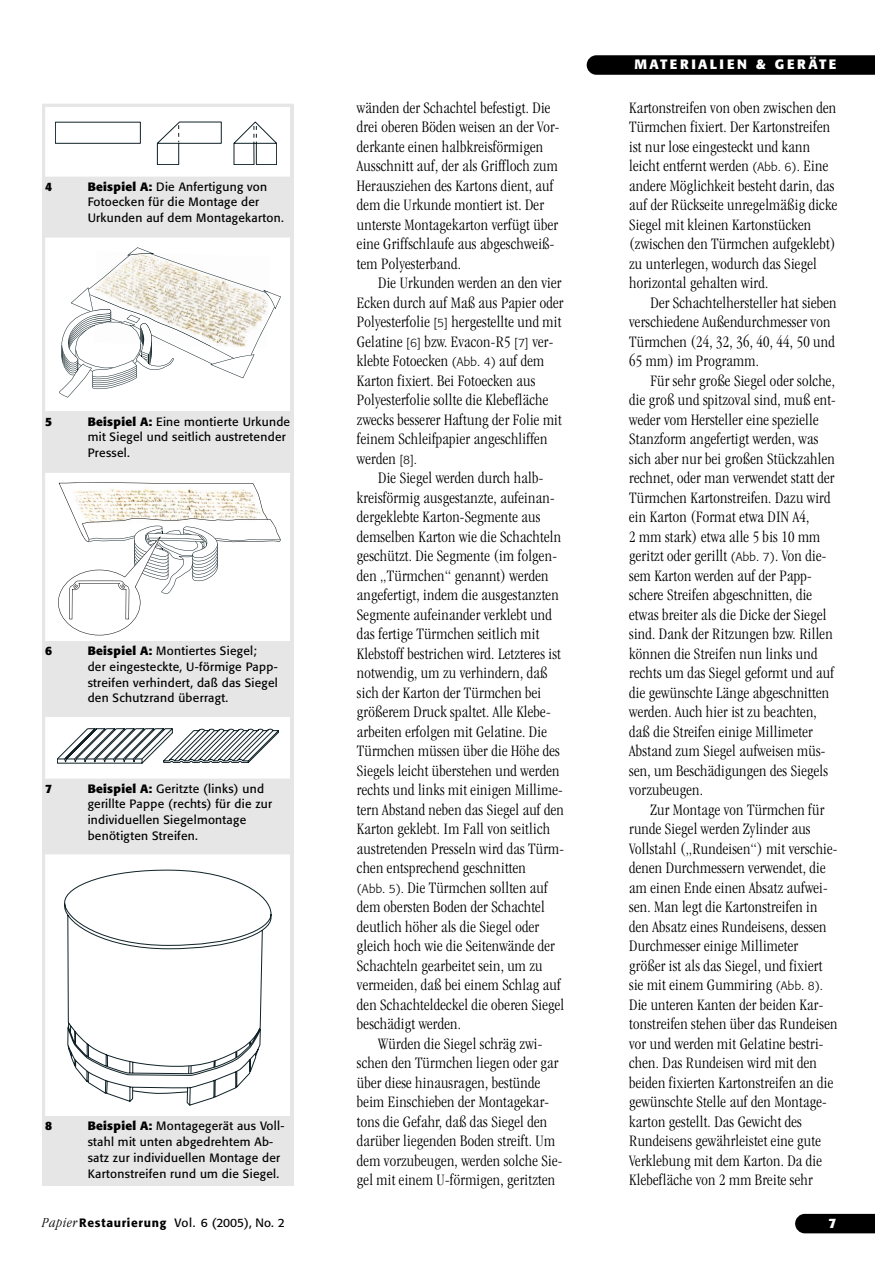
<style>
.page{position:relative;width:893px;height:1263px;background:#fff}
.page>*{position:absolute;margin:0;border:0;box-sizing:border-box;transform-origin:0 0}
.t1{font:300 condensed 16.5px/19.5px "Garamond";letter-spacing:.015em;color:#000}
.t2{font:700 13.5px "Formata";letter-spacing:.175em;color:#fff}
.t3{font:12px/15.8px "Formata";letter-spacing:.025em;color:#000}
.t4{font:12px "Formata";color:#000}
.t5{font:700 12px "Formata";color:#000}
.s1{font-weight:700}
.s2{font-family:"Formata";font-stretch:normal;font-size:12px}
.s3{font-family:"Garamond";font-weight:300;font-style:italic;font-stretch:condensed;font-size:14.25px}
.s4{font-weight:500}
</style>
<div class="page">
<svg style="left:586px;top:55px;width:288px;height:20px;background:#080808"></svg>
<div style="left:795px;top:1214px;width:79px;height:19px;background:#000"></div>
<div style="left:42px;top:104px;width:251px;height:1081px;background:#e6e6e6"></div>
<div style="left:45px;top:107px;width:245px;height:70px;background:#fff"></div>
<svg style="left:55px;top:122px;width:222px;height:43px"></svg>
<div style="left:45px;top:238px;width:245px;height:173px;background:#fff"></div>
<svg style="left:59px;top:247px;width:222px;height:150px"></svg>
<div style="left:45px;top:473px;width:245px;height:168px;background:#fff"></div>
<svg style="left:58px;top:482px;width:222px;height:153px"></svg>
<div style="left:45px;top:717px;width:245px;height:62px;background:#fff"></div>
<svg style="left:57px;top:728px;width:222px;height:35px"></svg>
<div style="left:45px;top:854px;width:245px;height:262px;background:#fff"></div>
<svg style="left:64px;top:870px;width:207px;height:236px"></svg>
<svg style="left:132px;top:1041px;width:119px;height:53px"></svg>
<p class="t5" style="left:45px;top:181px;width:8px">4</p>
<p class="t3" style="left:88px;top:180px;width:198px"><span class="s1">Beispiel A:</span> Die Anfertigung von<br>Fotoecken für die Montage der<br>Urkunden auf dem Montagekarton.</p>
<p class="t5" style="left:45px;top:416px;width:8px">5</p>
<p class="t3" style="left:88px;top:414px;width:204px"><span class="s1">Beispiel A:</span> Eine montierte Urkunde mit Siegel und seitlich austretender<br>Pressel.</p>
<p class="t5" style="left:45px;top:646px;width:8px">6</p>
<p class="t3" style="left:88px;top:644px;width:192px"><span class="s1">Beispiel A:</span> Montiertes Siegel;<br>der eingesteckte, U-förmige Papp&shy;streifen verhindert, daß das Siegel den Schutzrand überragt.</p>
<p class="t5" style="left:45px;top:783px;width:8px">7</p>
<p class="t3" style="left:88px;top:781px;width:186px"><span class="s1">Beispiel A:</span> Geritzte (links) und gerillte Pappe (rechts) für die zur individuellen Siegelmontage benötigten Streifen.</p>
<p class="t5" style="left:45px;top:1121px;width:8px">8</p>
<p class="t3" style="left:88px;top:1119px;width:198px"><span class="s1">Beispiel A:</span> Montagegerät aus Voll&shy;stahl mit unten abgedrehtem Ab&shy;satz zur individuellen Montage der Kartonstreifen rund um die Siegel.</p>
<p class="t1" style="left:357px;top:99px;width:204px">wänden der Schachtel befestigt. Die drei oberen Böden weisen an der Vor&shy;derkante einen halbkreisförmigen Ausschnitt auf, der als Griffloch zum Herausziehen des Kartons dient, auf dem die Urkunde montiert ist. Der unterste Montagekarton verfügt über eine Griffschlaufe aus abgeschweiß&shy;tem Polyesterband.</p>
<p class="t1" style="left:357px;top:275px;width:208px;text-indent:21px">Die Urkunden werden an den vier Ecken durch auf Maß aus Papier oder Polyesterfolie <span class="s2">[5]</span> hergestellte und mit Gelatine <span class="s2">[6]</span> bzw. Evacon-R5 <span class="s2">[7]</span> ver&shy;klebte Fotoecken <span class="s2">(Abb. 4)</span> auf dem Karton fixiert. Bei Fotoecken aus Polyesterfolie sollte die Klebefläche zwecks besserer Haftung der Folie mit feinem Schleifpapier angeschliffen werden <span class="s2">[8].</span></p>
<p class="t1" style="left:357px;top:470px;width:209px;text-indent:21px">Die Siegel werden durch halb&shy;kreisförmig ausgestanzte, aufeinan&shy;dergeklebte Karton-Segmente aus demselben Karton wie die Schachteln geschützt. Die Segmente (im folgen&shy;den „Türmchen“ genannt) werden angefertigt, indem die ausgestanzten Segmente aufeinander verklebt und das fertige Türmchen seitlich mit Klebstoff bestrichen wird. Letzteres ist notwendig, um zu verhindern, daß sich der Karton der Türmchen bei größerem Druck spaltet. Alle Klebe&shy;arbeiten erfolgen mit Gelatine. Die Türmchen müssen über die Höhe des Siegels leicht überstehen und werden rechts und links mit einigen Millime&shy;tern Abstand neben das Siegel auf den Karton geklebt. Im Fall von seitlich austretenden Presseln wird das Türm&shy;chen entsprechend geschnitten<br><span class="s2">(Abb. 5).</span> Die Türmchen sollten auf dem obersten Boden der Schachtel deutlich höher als die Siegel oder gleich hoch wie die Seitenwände der Schachteln gearbeitet sein, um zu vermeiden, daß bei einem Schlag auf den Schachteldeckel die oberen Siegel beschädigt werden.</p>
<p class="t1" style="left:357px;top:1035px;width:207px;text-indent:21px">Würden die Siegel schräg zwi&shy;schen den Türmchen liegen oder gar über diese hinausragen, bestünde beim Einschieben der Montagekar&shy;tons die Gefahr, daß das Siegel den darüber liegenden Boden streift. Um dem vorzubeugen, werden solche Sie&shy;gel mit einem U-förmigen, geritzten</p>
<p class="t2" style="left:634px;top:58px;width:203px">MATERIALIEN &amp; GERÄTE</p>
<p class="t1" style="left:629px;top:99px;width:209px">Kartonstreifen von oben zwischen den Türmchen fixiert. Der Kartonstreifen ist nur lose eingesteckt und kann leicht entfernt werden <span class="s2">(Abb. 6)</span>. Eine andere Möglichkeit besteht darin, das auf der Rückseite unregelmäßig dicke Siegel mit kleinen Kartonstücken (zwischen den Türmchen aufgeklebt) zu unterlegen, wodurch das Siegel horizontal gehalten wird.</p>
<p class="t1" style="left:629px;top:294px;width:209px;text-indent:21px">Der Schachtelhersteller hat sieben verschiedene Außendurchmesser von<br>Türmchen (24, 32, 36, 40, 44, 50 und<br>65 mm) im Programm.</p>
<p class="t1" style="left:629px;top:372px;width:208px;text-indent:21px">Für sehr große Siegel oder solche, die groß und spitzoval sind, muß ent&shy;weder vom Hersteller eine spezielle Stanzform angefertigt werden, was sich aber nur bei großen Stückzahlen rechnet, oder man verwendet statt der Türmchen Kartonstreifen. Dazu wird ein Karton (Format etwa DIN A4,<br>2 mm stark) etwa alle 5 bis 10 mm geritzt oder gerillt <span class="s2">(Abb. 7)</span>. Von die&shy;sem Karton werden auf der Papp&shy;schere Streifen abgeschnitten, die etwas breiter als die Dicke der Siegel sind. Dank der Ritzungen bzw. Rillen können die Streifen nun links und rechts um das Siegel geformt und auf die gewünschte Länge abgeschnitten werden. Auch hier ist zu beachten, daß die Streifen einige Millimeter Abstand zum Siegel aufweisen müs&shy;sen, um Beschädigungen des Siegels vorzubeugen.</p>
<p class="t1" style="left:629px;top:801px;width:210px;text-indent:21px">Zur Montage von Türmchen für runde Siegel werden Zylinder aus Vollstahl („Rundeisen“) mit verschie&shy;denen Durchmessern verwendet, die am einen Ende einen Absatz aufwei&shy;sen. Man legt die Kartonstreifen in den Absatz eines Rundeisens, dessen Durchmesser einige Millimeter größer ist als das Siegel, und fixiert sie mit einem Gummiring <span class="s2">(Abb. 8).<br></span>Die unteren Kanten der beiden Kar&shy;tonstreifen stehen über das Rundeisen vor und werden mit Gelatine bestri&shy;chen. Das Rundeisen wird mit den beiden fixierten Kartonstreifen an die gewünschte Stelle auf den Montage&shy;karton gestellt. Das Gewicht des Rundeisens gewährleistet eine gute Verklebung mit dem Karton. Da die Klebefläche von 2 mm Breite sehr</p>
<p class="t4" style="left:42px;top:1218px;width:244px"><span class="s3">Papier</span><span class="s4">Restaurierung</span> Vol. 6 (2005), No. 2</p>
<p class="t2" style="left:828px;top:1217px;width:9px">7</p>
</div>
